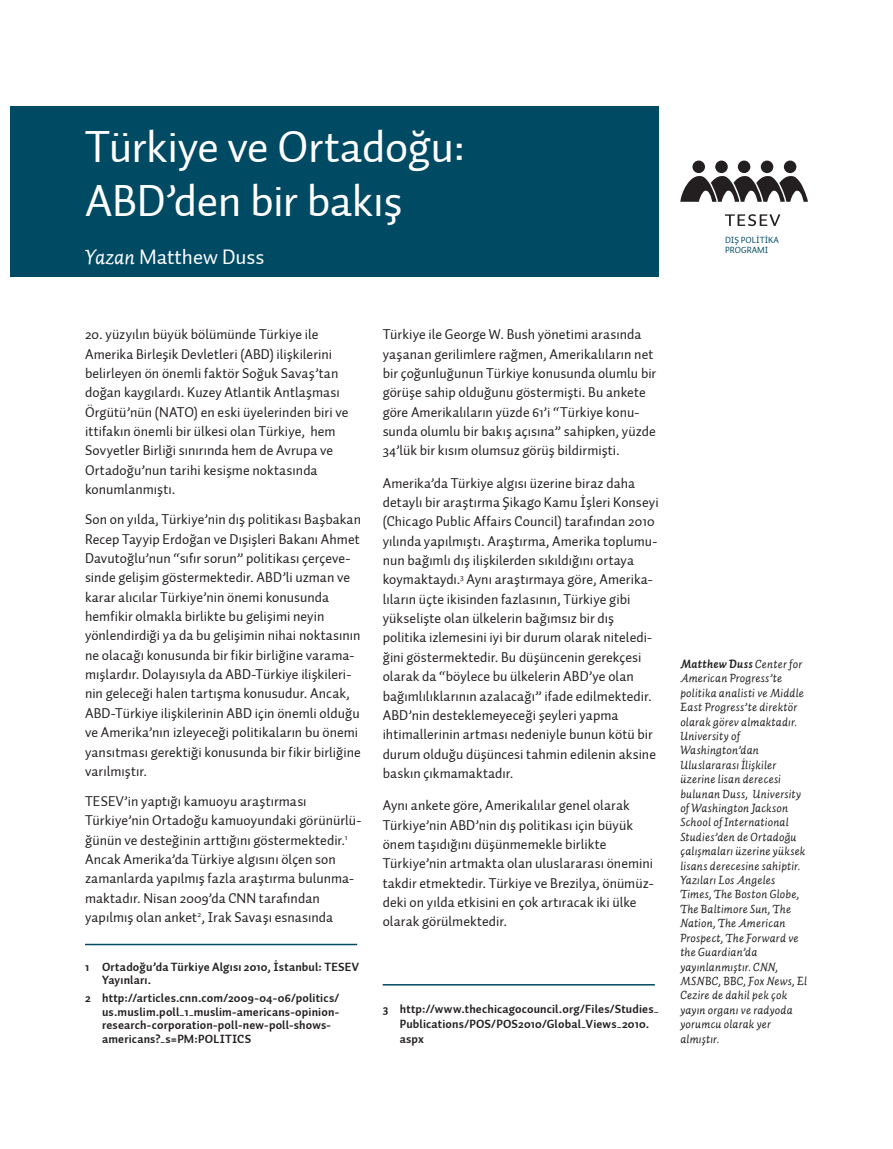
<style>
.page{position:relative;width:893px;height:1149px;background:#fff}
.page>*{position:absolute;margin:0;border:0;box-sizing:border-box;transform-origin:0 0}
.t1{font:45px/54px "Auto 2 TR Regular";letter-spacing:-.01em;color:#fff}
.t2{font:21px "Auto 2 TR Regular";color:#fff}
.t3{font:14.25px/19.4px "Auto 2 TR Regular";letter-spacing:.005em;color:#231f20}
.t4{font:italic 12px/14.4px "Auto 2 TR Regular";letter-spacing:.015em;color:#231f20}
.t5{font:12px/13.5px "Auto 2 TR Bold";letter-spacing:.015em;color:#231f20}
.t6{font:italic 12px "Auto 2 TR Bold";letter-spacing:.02em;color:#231f20}
.t7{font:9px/10.5px "Auto 2 TR Regular";color:#004a64}
.s1{font-style:italic}
.s2{font-family:"Auto 2 TR Regular"}
</style>
<div class="page">
<div style="left:11px;top:106px;width:648px;height:170px;background:#004a64"></div>
<svg style="left:725px;top:214px;width:55px;height:12px"></svg>
<div style="left:784px;top:160px;width:12px;height:13px;background:#231f20;border-radius:50%"></div>
<div style="left:761px;top:160px;width:12px;height:13px;background:#231f20;border-radius:50%"></div>
<div style="left:738px;top:160px;width:12px;height:13px;background:#231f20;border-radius:50%"></div>
<div style="left:715px;top:160px;width:13px;height:13px;background:#231f20;border-radius:50%"></div>
<svg style="left:680px;top:176px;width:128px;height:26px"></svg>
<div style="left:692px;top:160px;width:13px;height:13px;background:#231f20;border-radius:50%"></div>
<hr style="left:85px;top:943px;width:272px;height:1px;background:#004a64">
<hr style="left:383px;top:983px;width:272px;height:2px;background:#004a64">
<h1 class="t1" style="left:85px;top:120px;width:382px">Türkiye ve Ortadoğu:<br>ABD’den bir bakış</h1>
<h2 class="t2" style="left:85px;top:244px;width:181px"><span class="s1">Yazan</span> Matthew Duss</h2>
<p class="t7" style="left:725px;top:234px;width:55px">DIŞ POLİTİKA<br>PROGRAMI</p>
<p class="t3" style="left:85px;top:325px;width:265px">20. yüzyılın büyük bölümünde Türkiye ile Amerika Birleşik Devletleri (ABD) ilişkilerini belirleyen ön önemli faktör Soğuk Savaş’tan doğan kaygılardı. Kuzey Atlantik Antlaşması Örgütü’nün (NATO) en eski üyelerinden biri ve ittifakın önemli bir ülkesi olan Türkiye, hem Sovyetler Birliği sınırında hem de Avrupa ve Ortadoğu’nun tarihi kesişme noktasında konumlanmıştı.</p>
<p class="t3" style="left:85px;top:509px;width:278px">Son on yılda, Türkiye’nin dış politikası Başbakan Recep Tayyip Erdoğan ve Dışişleri Bakanı Ahmet Davutoğlu’nun “sıfır sorun” politikası çerçeve&shy;sinde gelişim göstermektedir. ABD’li uzman ve karar alıcılar Türkiye’nin önemi konusunda hemfikir olmakla birlikte bu gelişimi neyin yönlendirdiği ya da bu gelişimin nihai noktasının ne olacağı konusunda bir fikir birliğine varama&shy;mışlardır. Dolayısıyla da ABD-Türkiye ilişkileri&shy;nin geleceği halen tartışma konusudur. Ancak, ABD-Türkiye ilişkilerinin ABD için önemli olduğu ve Amerika’nın izleyeceği politikaların bu önemi yansıtması gerektiği konusunda bir fikir birliğine varılmıştır.</p>
<p class="t3" style="left:85px;top:791px;width:278px">TESEV’in yaptığı kamuoyu araştırması Türkiye’nin Ortadoğu kamuoyundaki görünürlü&shy;ğünün ve desteğinin arttığını göstermektedir.<sup>1<br></sup>Ancak Amerika’da Türkiye algısını ölçen son zamanlarda yapılmış fazla araştırma bulunma&shy;maktadır. Nisan 2009’da CNN tarafından yapılmış olan anket<sup>2</sup>, Irak Savaşı esnasında</p>
<p class="t5" style="left:102px;top:959px;width:259px;text-indent:-17px">1 Ortadoğu’da Türkiye Algısı 2010, İstanbul: TESEV<br>Yayınları.</p>
<p class="t5" style="left:102px;top:991px;width:239px;text-indent:-17px">2 http://articles.cnn.com/2009-04-06/politics/ us.muslim.poll_1_muslim-americans-opinion&shy;research-corporation-poll-new-poll-shows&shy;americans?_s=PM:POLITICS</p>
<p class="t3" style="left:383px;top:325px;width:275px">Türkiye ile George W. Bush yönetimi arasında yaşanan gerilimlere rağmen, Amerikalıların net bir çoğunluğunun Türkiye konusunda olumlu bir görüşe sahip olduğunu göstermişti. Bu ankete göre Amerikalıların yüzde 61’i “Türkiye konu&shy;sunda olumlu bir bakış açısına” sahipken, yüzde 34’lük bir kısım olumsuz görüş bildirmişti.</p>
<p class="t3" style="left:383px;top:473px;width:277px">Amerika’da Türkiye algısı üzerine biraz daha detaylı bir araştırma Şikago Kamu İşleri Konseyi (Chicago Public Affairs Council) tarafından 2010 yılında yapılmıştı. Araştırma, Amerika toplumu&shy;nun bağımlı dış ilişkilerden sıkıldığını ortaya koymaktaydı.<sup>3</sup> Aynı araştırmaya göre, Amerika&shy;lıların üçte ikisinden fazlasının, Türkiye gibi yükselişte olan ülkelerin bağımsız bir dış politika izlemesini iyi bir durum olarak niteledi&shy;ğini göstermektedir. Bu düşüncenin gerekçesi olarak da “böylece bu ülkelerin ABD’ye olan bağımlılıklarının azalacağı” ifade edilmektedir.<br>ABD’nin desteklemeyeceği şeyleri yapma ihtimallerinin artması nedeniyle bunun kötü bir durum olduğu düşüncesi tahmin edilenin aksine baskın çıkmamaktadır.</p>
<p class="t3" style="left:383px;top:795px;width:272px">Aynı ankete göre, Amerikalılar genel olarak Türkiye’nin ABD’nin dış politikası için büyük önem taşıdığını düşünmemekle birlikte Türkiye’nin artmakta olan uluslararası önemini takdir etmektedir. Türkiye ve Brezilya, önümüz&shy;deki on yılda etkisini en çok artıracak iki ülke olarak görülmektedir.</p>
<p class="t5" style="left:400px;top:1000px;width:260px;line-height:15px;text-indent:-17px">3 http://www.thechicagocouncil.org/Files/Studies_<br>Publications/POS/POS2010/Global_Views_2010. aspx</p>
<p class="t6" style="left:680px;top:655px;width:123px">Matthew Duss <span class="s2">Center for</span></p>
<p class="t4" style="left:680px;top:670px;width:128px">American Progress’te politika analisti ve Middle<br>East Progress’te direktör olarak görev almaktadır.<br>University of<br>Washington’dan<br>Uluslararası İlişkiler üzerine lisan derecesi bulunan Duss, University of Washington Jackson<br>School of International<br>Studies’den de Ortadoğu çalışmaları üzerine yüksek lisans derecesine sahiptir.<br>Yazıları Los Angeles<br>Times, The Boston Globe,<br>The Baltimore Sun, The<br>Nation, The American<br>Prospect, The Forward ve the Guardian’da yayınlanmıştır. CNN,<br>MSNBC, BBC, Fox News, El<br>Cezire de dahil pek çok yayın organı ve radyoda yorumcu olarak yer almıştır.</p>
</div>
